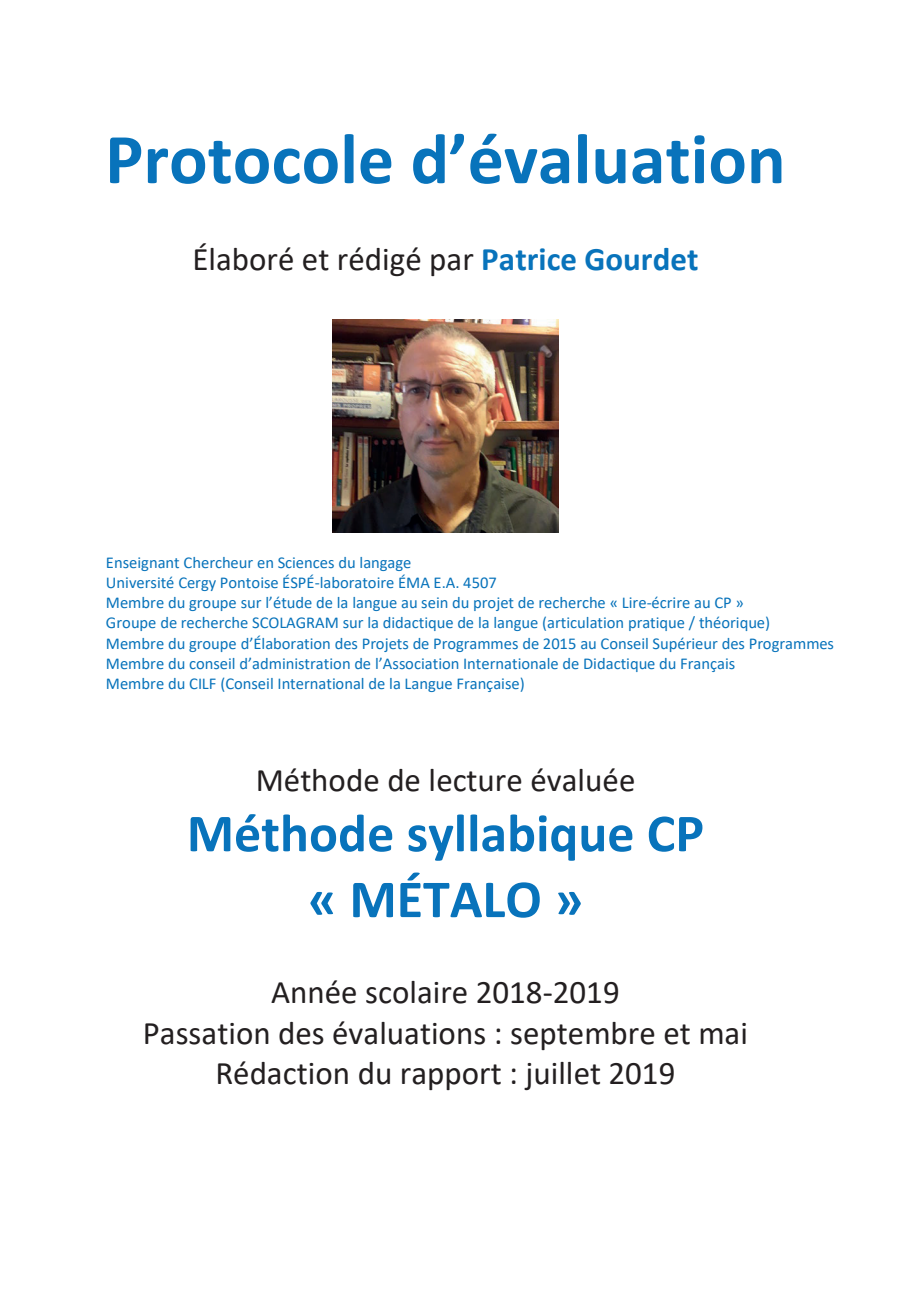
<style>
.page{position:relative;width:919px;height:1289px;background:#fff}
.page>*{position:absolute;margin:0;border:0;box-sizing:border-box;transform-origin:0 0}
.t1{font:700 72px "Calibri";color:#0873bb}
.t2{font:700 54px/65.8px "Calibri";color:#0873bb;text-align:center}
.t3{font:33px/40.3px "Calibri";color:#231f20;text-align:center}
.t4{font:16.5px/20.1px "Calibri";color:#0873bb}
.s1{font-weight:700;color:#0873bb}
</style>
<div class="page">
<img style="left:333px;top:319px;width:225px;height:213px">
<p class="t1" style="left:105px;top:108px;width:682px">Protocole d’évaluation</p>
<p class="t3" style="left:192px;top:238px;width:507px">Élaboré et rédigé par <span class="s1">Patrice Gourdet</span></p>
<p class="t4" style="left:106px;top:552px;width:729px">Enseignant Chercheur en Sciences du langage<br>Université Cergy Pontoise ÉSPÉ-laboratoire ÉMA E.A. 4507<br>Membre du groupe sur l’étude de la langue au sein du projet de recherche « Lire-écrire au CP »<br>Groupe de recherche SCOLAGRAM sur la didactique de la langue (articulation pratique / théorique)<br>Membre du groupe d’Élaboration des Projets de Programmes de 2015 au Conseil Supérieur des Programmes Membre du conseil d’administration de l’Association Internationale de Didactique du Français<br>Membre du CILF (Conseil International de la Langue Française)</p>
<p class="t3" style="left:256px;top:759px;width:381px">Méthode de lecture évaluée</p>
<p class="t2" style="left:187px;top:799px;width:518px">Méthode syllabique CP « MÉTALO »</p>
<p class="t3" style="left:143px;top:971px;width:606px">Année scolaire 2018-2019<br>Passation des évaluations : septembre et mai<br>Rédaction du rapport : juillet 2019</p>
</div>
